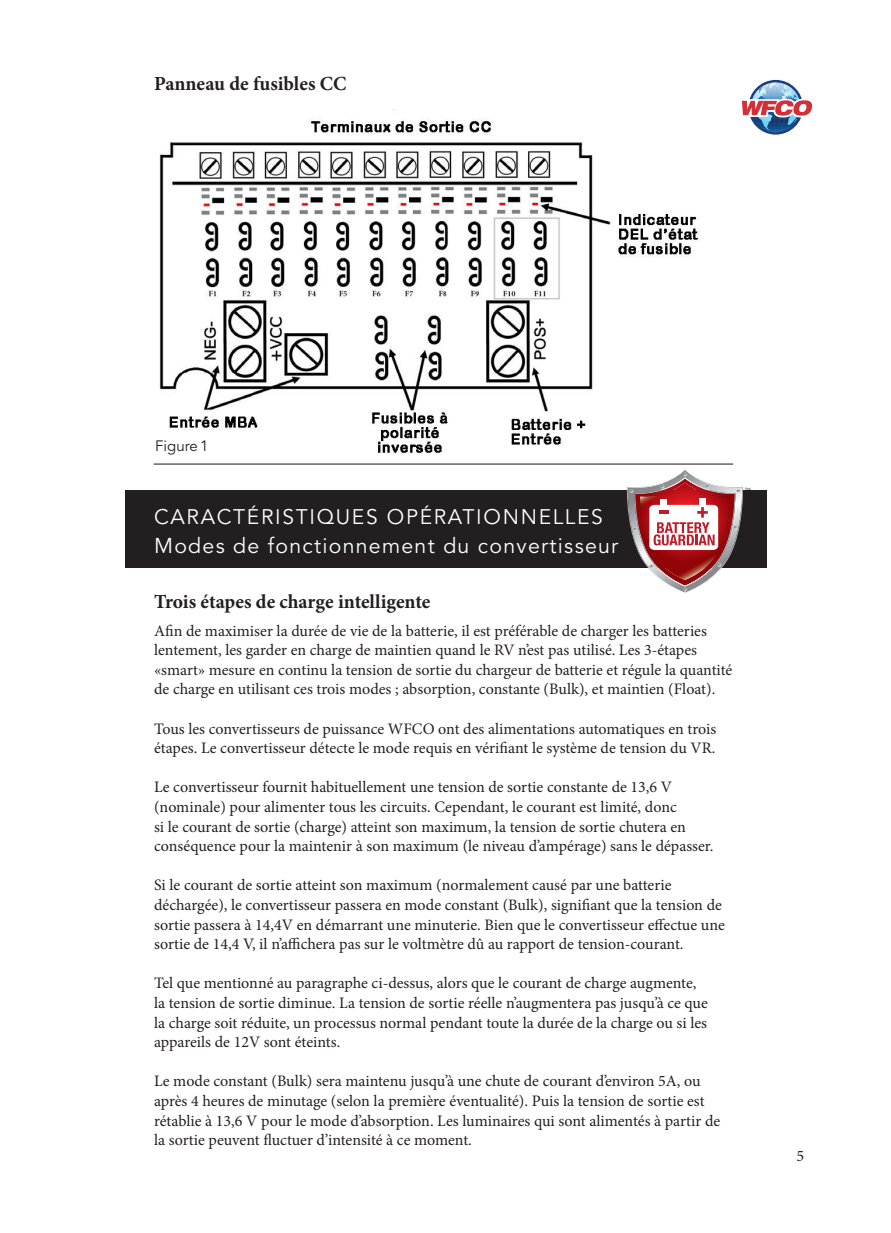
<style>
.page{position:relative;width:891px;height:1233px;background:#fff}
.page>*{position:absolute;margin:0;border:0;box-sizing:border-box;transform-origin:0 0}
.BIG_SECTIO_HEADER{font:21.4px "Avenir LT Std";letter-spacing:.06em;color:#fff}
.BIG_SECTIO_HEADER-2{font:21px "Avenir LT Std";letter-spacing:.08em;color:#fff}
.BODY_TEXT_HEADERS{font:700 20px "Minion Pro";color:#231f20}
.MAIN_BODY_TEXT{font:16px/19.6px "Minion Pro";color:#231f20}
.FIGURE_NUMBER_CAPTIO{font:15px "Avenir LT Std";color:#231f20}
</style>
<div class="page">
<div style="left:126px;top:490px;width:641px;height:78px;background:#231f20"></div>
<svg style="left:742px;top:81px;width:71px;height:52px"></svg>
<img style="left:154px;top:109px;width:579px;height:355px">
<hr style="left:154px;top:464px;width:579px;height:1px;background:#231f20">
<svg style="left:627px;top:470px;width:123px;height:123px"></svg>
<p class="BODY_TEXT_HEADERS" style="left:154px;top:70px;width:194px">Panneau de fusibles CC</p>
<p class="FIGURE_NUMBER_CAPTIO" style="left:155px;top:437px;width:55px">Figure 1</p>
<p class="BIG_SECTIO_HEADER-2" style="left:154px;top:505px;width:450px">CARACTÉRISTIQUES OPÉRATIONNELLES</p>
<p class="BIG_SECTIO_HEADER" style="left:154px;top:533px;width:466px">Modes de fonctionnement du convertisseur</p>
<p class="BODY_TEXT_HEADERS" style="left:154px;top:588px;width:278px">Trois étapes de charge intelligente</p>
<p class="MAIN_BODY_TEXT" style="left:154px;top:621px;width:554px">Afin de maximiser la durée de vie de la batterie, il est préférable de charger les batteries lentement, les garder en charge de maintien quand le RV n’est pas utilisé. Les 3-étapes</p>
<p class="MAIN_BODY_TEXT" style="left:154px;top:660px;width:580px">«smart» mesure en continu la tension de sortie du chargeur de batterie et régule la quantité de charge en utilisant ces trois modes ; absorption, constante (Bulk), et maintien (Float).</p>
<p class="MAIN_BODY_TEXT" style="left:154px;top:719px;width:564px">Tous les convertisseurs de puissance WFCO ont des alimentations automatiques en trois étapes. Le convertisseur détecte le mode requis en vérifiant le système de tension du VR.</p>
<p class="MAIN_BODY_TEXT" style="left:154px;top:778px;width:520px">Le convertisseur fournit habituellement une tension de sortie constante de 13,6 V</p>
<p class="MAIN_BODY_TEXT" style="left:154px;top:797px;width:561px">(nominale) pour alimenter tous les circuits. Cependant, le courant est limité, donc<br>si le courant de sortie (charge) atteint son maximum, la tension de sortie chutera en conséquence pour la maintenir à son maximum (le niveau d’ampérage) sans le dépasser.</p>
<p class="MAIN_BODY_TEXT" style="left:154px;top:876px;width:572px">Si le courant de sortie atteint son maximum (normalement causé par une batterie déchargée), le convertisseur passera en mode constant (Bulk), signifiant que la tension de sortie passera à 14,4V en démarrant une minuterie. Bien que le convertisseur effectue une sortie de 14,4 V, il n’affichera pas sur le voltmètre dû au rapport de tension-courant.</p>
<p class="MAIN_BODY_TEXT" style="left:154px;top:974px;width:555px">Tel que mentionné au paragraphe ci-dessus, alors que le courant de charge augmente, la tension de sortie diminue. La tension de sortie réelle n’augmentera pas jusqu’à ce que la charge soit réduite, un processus normal pendant toute la durée de la charge ou si les appareils de 12V sont éteints.</p>
<p class="MAIN_BODY_TEXT" style="left:154px;top:1072px;width:568px">Le mode constant (Bulk) sera maintenu jusqu’à une chute de courant d’environ 5A, ou après 4 heures de minutage (selon la première éventualité). Puis la tension de sortie est rétablie à 13,6 V pour le mode d’absorption. Les luminaires qui sont alimentés à partir de la sortie peuvent fluctuer d’intensité à ce moment.</p>
<p class="MAIN_BODY_TEXT" style="left:797px;top:1146px;width:9px">5</p>
</div>
